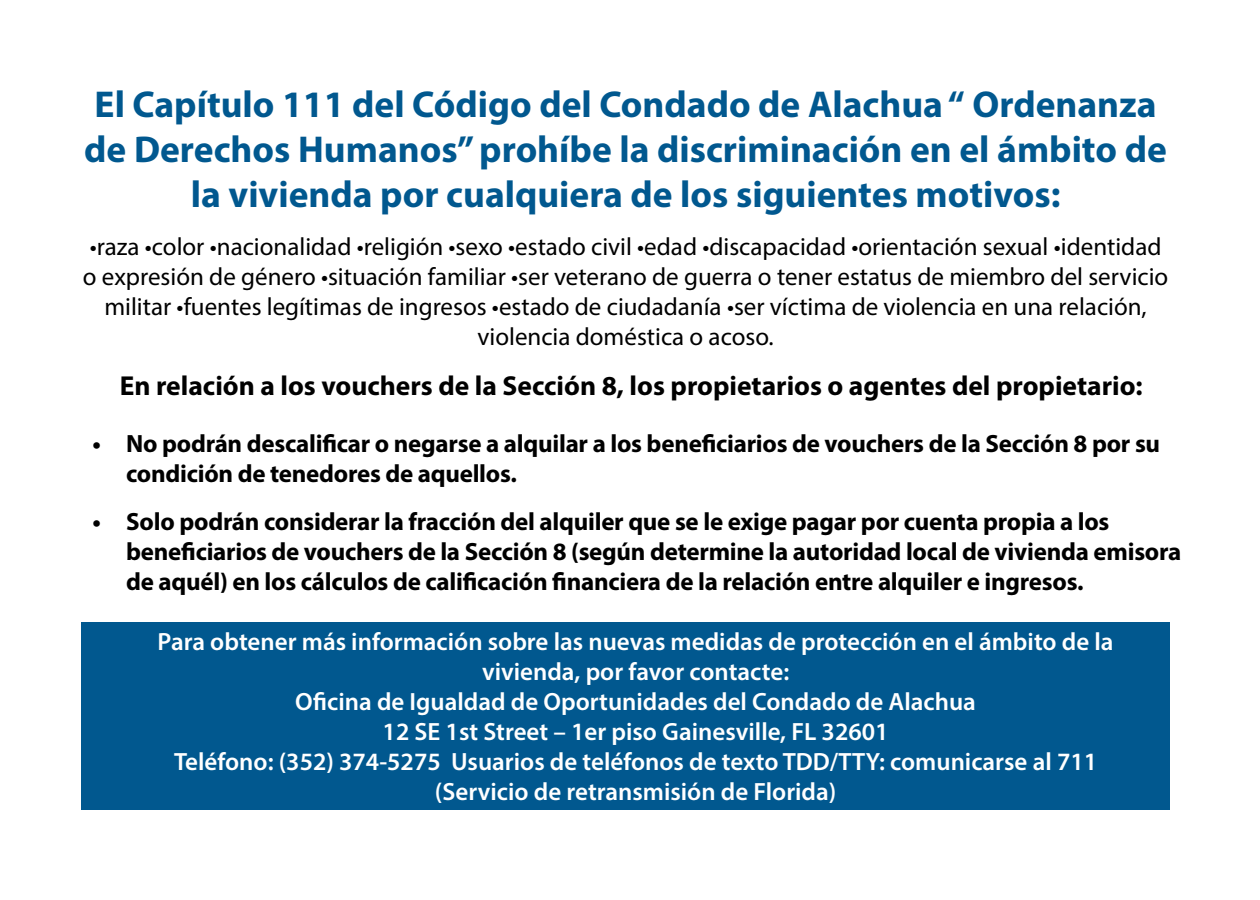
<style>
.page{position:relative;width:1260px;height:900px;background:#fff}
.page>*{position:absolute;margin:0;border:0;box-sizing:border-box;transform-origin:0 0}
.header_3{font:700 37.5px/45px "Myriad Pro";color:#01588f;text-align:center}
.header_3-2{font:700 27.5px "Myriad Pro";color:#000}
.header_3-3{font:700 25px/30px "Myriad Pro";letter-spacing:-.01em;color:#000}
.header_3-4{font:25px/30px "Myriad Pro";color:#000;text-align:center}
.Paragraph_Style_4{font:600 25px "Myriad Pro";color:#fff}
</style>
<div class="page">
<div style="left:82px;top:623px;width:1088px;height:187px;background:#01588f"></div>
<h3 class="header_3" style="left:84px;top:81px;width:1084px">El Capítulo 111 del Código del Condado de Alachua “ Ordenanza de Derechos Humanos” prohíbe la discriminación en el ámbito de la vivienda por cualquiera de los siguientes motivos:</h3>
<h3 class="header_3-4" style="left:83px;top:231px;width:1087px">•raza •color •nacionalidad •religión •sexo •estado civil •edad •discapacidad •orientación sexual •identidad o expresión de género •situación familiar •ser veterano de guerra o tener estatus de miembro del servicio militar •fuentes legítimas de ingresos •estado de ciudadanía •ser víctima de violencia en una relación, violencia doméstica o acoso.</h3>
<h3 class="header_3-2" style="left:120px;top:368px;width:1024px">En relación a los vouchers de la Sección 8, los propietarios o agentes del propietario:</h3>
<h3 class="header_3-3" style="left:126px;top:428px;width:1036px;text-indent:-34px">• No podrán descalificar o negarse a alquilar a los beneficiarios de vouchers de la Sección 8 por su condición de tenedores de aquellos.</h3>
<h3 class="header_3-3" style="left:126px;top:506px;width:1057px;text-indent:-34px">• Solo podrán considerar la fracción del alquiler que se le exige pagar por cuenta propia a los beneficiarios de vouchers de la Sección 8 (según determine la autoridad local de vivienda emisora de aquél) en los cálculos de calificación financiera de la relación entre alquiler e ingresos.</h3>
<p class="Paragraph_Style_4" style="left:158px;top:626px;width:958px">Para obtener más información sobre las nuevas medidas de protección en el ámbito de la</p>
<p class="Paragraph_Style_4" style="left:482px;top:656px;width:309px">vivienda, por favor contacte:</p>
<p class="Paragraph_Style_4" style="left:295px;top:686px;width:682px">Oficina de Igualdad de Oportunidades del Condado de Alachua</p>
<p class="Paragraph_Style_4" style="left:383px;top:716px;width:507px">12 SE 1st Street – 1er piso Gainesville, FL 32601</p>
<p class="Paragraph_Style_4" style="left:174px;top:746px;width:925px">Teléfono: (352) 374-5275 Usuarios de teléfonos de texto TDD/TTY: comunicarse al 711</p>
<p class="Paragraph_Style_4" style="left:435px;top:776px;width:403px">(Servicio de retransmisión de Florida)</p>
</div>
